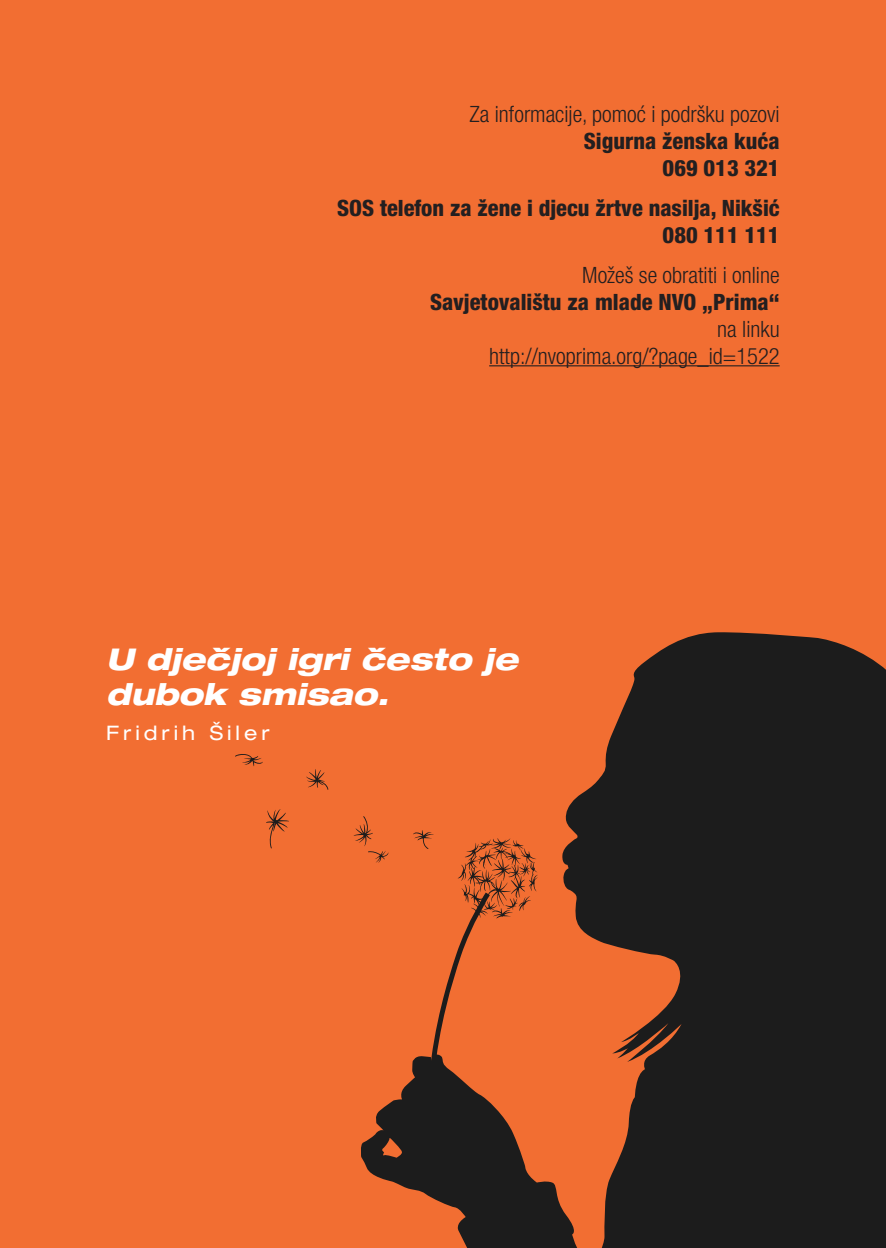
<style>
.page{position:relative;width:886px;height:1248px;background:#fff}
.page>*{position:absolute;margin:0;border:0;box-sizing:border-box;transform-origin:0 0}
.t1{font:italic 800 expanded 30px/35px "Helvetica Neue LT Pro";color:#fff}
.t2{font:800 condensed 22.5px/27px "Helvetica Neue LT Pro";color:#231f20;text-align:right}
.t3{font:300 condensed 22.5px/27px "Helvetica Neue LT Pro";color:#231f20;text-align:right}
.t4{font:expanded 20px "Helvetica Neue LT Pro";letter-spacing:.2em;color:#fff}
</style>
<div class="page">
<div style="left:0;top:0;width:886px;height:1247px;background:#f26e32"></div>
<svg style="left:361px;top:632px;width:525px;height:615px;fill:#1c1c1c"></svg>
<svg style="left:306px;top:769px;width:22px;height:21px"></svg>
<svg style="left:266px;top:809px;width:23px;height:39px"></svg>
<svg style="left:413px;top:830px;width:125px;height:248px"></svg>
<svg style="left:235px;top:754px;width:28px;height:12px"></svg>
<svg style="left:354px;top:815px;width:35px;height:47px"></svg>
<hr style="left:489px;top:365px;width:291px;height:1px;background:#231f20">
<p class="t3" style="left:469px;top:101px;width:312px">Za informacije, pomoć i podršku pozovi</p>
<p class="t2" style="left:584px;top:127px;width:197px">Sigurna ženska kuća<br>069 013 321</p>
<p class="t2" style="left:337px;top:194px;width:444px">SOS telefon za žene i djecu žrtve nasilja, Nikšić<br>080 111 111</p>
<p class="t3" style="left:582px;top:261px;width:199px">Možeš se obratiti i online</p>
<p class="t2" style="left:430px;top:287px;width:351px">Savjetovalištu za mlade NVO „Prima“</p>
<p class="t3" style="left:489px;top:315px;width:292px">na linku http://nvoprima.org/?page_id=1522</p>
<h1 class="t1" style="left:106px;top:642px;width:413px">U dječjoj igri često je dubok smisao.</h1>
<p class="t4" style="left:106px;top:721px;width:165px">Fridrih Šiler</p>
</div>
